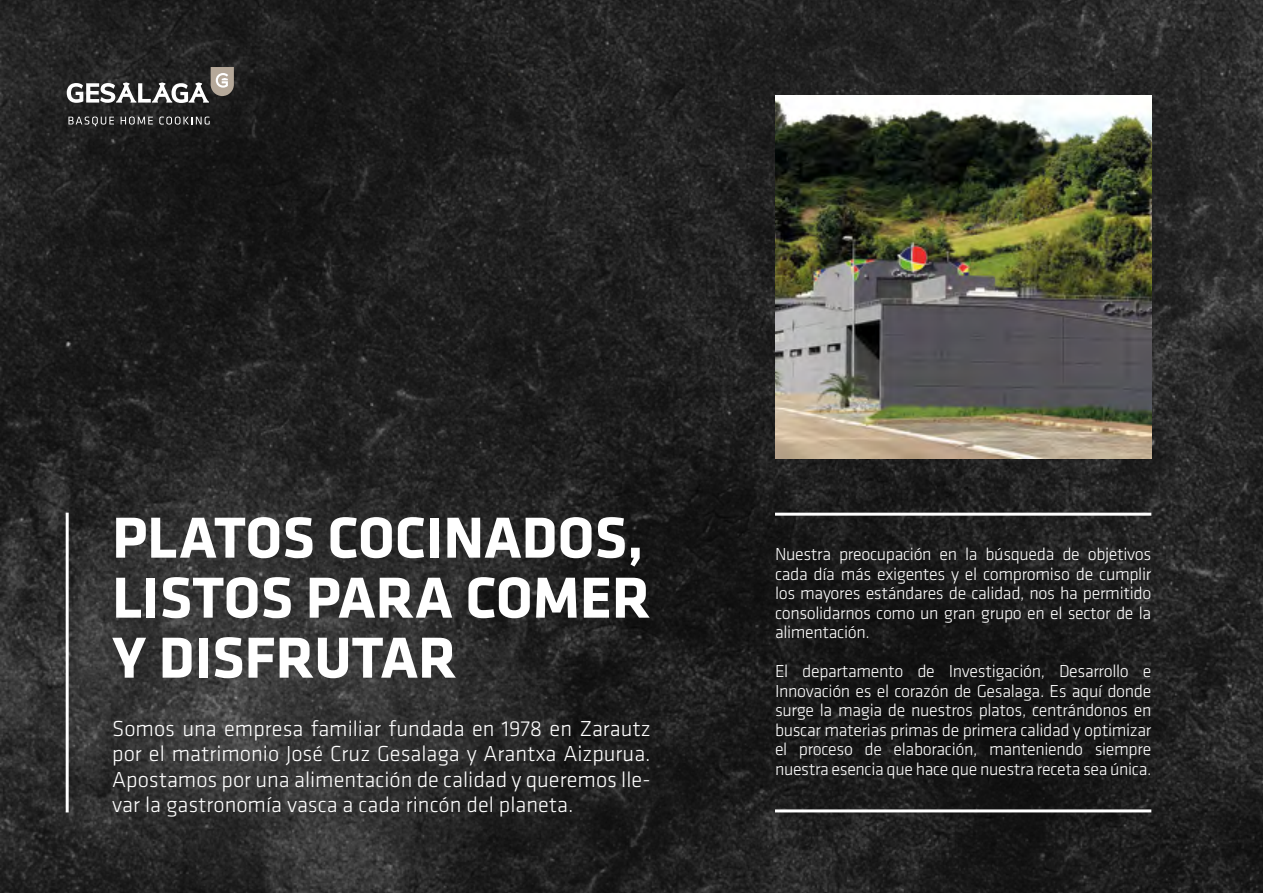
<style>
.page{position:relative;width:1263px;height:893px;background:#fff}
.page>*{position:absolute;margin:0;border:0;box-sizing:border-box;transform-origin:0 0}
.t1{font:700 60px/60px "Klavika";color:#fff;text-align:justify}
.t2{font:300 22.5px/25.5px "Klavika";color:#fff;text-align:justify}
.t3{font:300 18px/19.5px "Klavika";letter-spacing:-.02em;color:#fff;text-align:justify}
</style>
<div class="page">
<img style="left:0;top:0;width:1263px;height:893px">
<svg style="left:68px;top:117px;width:46px;height:9px"></svg>
<svg style="left:121px;top:117px;width:32px;height:8px"></svg>
<svg style="left:159px;top:117px;width:51px;height:8px"></svg>
<svg style="left:67px;top:67px;width:167px;height:36px"></svg>
<hr style="left:66px;top:513px;width:3px;height:299px;background:#fff">
<img style="left:775px;top:96px;width:376px;height:363px">
<hr style="left:775px;top:513px;width:376px;height:3px;background:#fff">
<hr style="left:775px;top:809px;width:376px;height:3px;background:#fff">
<h1 class="t1" style="left:112px;top:505px;width:540px">PLATOS COCINADOS, LISTOS PARA COMER Y DISFRUTAR</h1>
<p class="t2" style="left:112px;top:715px;width:540px">Somos una empresa familiar fundada en 1978 en Zarautz por el matrimonio José Cruz Gesalaga y Arantxa Aizpurua.<br>Apostamos por una alimentación de calidad y queremos lle&shy;var la gastronomía vasca a cada rincón del planeta.</p>
<p class="t3" style="left:775px;top:544px;width:378px">Nuestra preocupación en la búsqueda de objetivos cada día más exigentes y el compromiso de cumplir los mayores estándares de calidad, nos ha permitido consolidarnos como un gran grupo en el sector de la alimentación.</p>
<p class="t3" style="left:775px;top:661px;width:378px">El departamento de Investigación, Desarrollo e Innovación es el corazón de Gesalaga. Es aquí donde surge la magia de nuestros platos, centrándonos en buscar materias primas de primera calidad y optimizar el proceso de elaboración, manteniendo siempre nuestra esencia que hace que nuestra receta sea única.</p>
</div>
